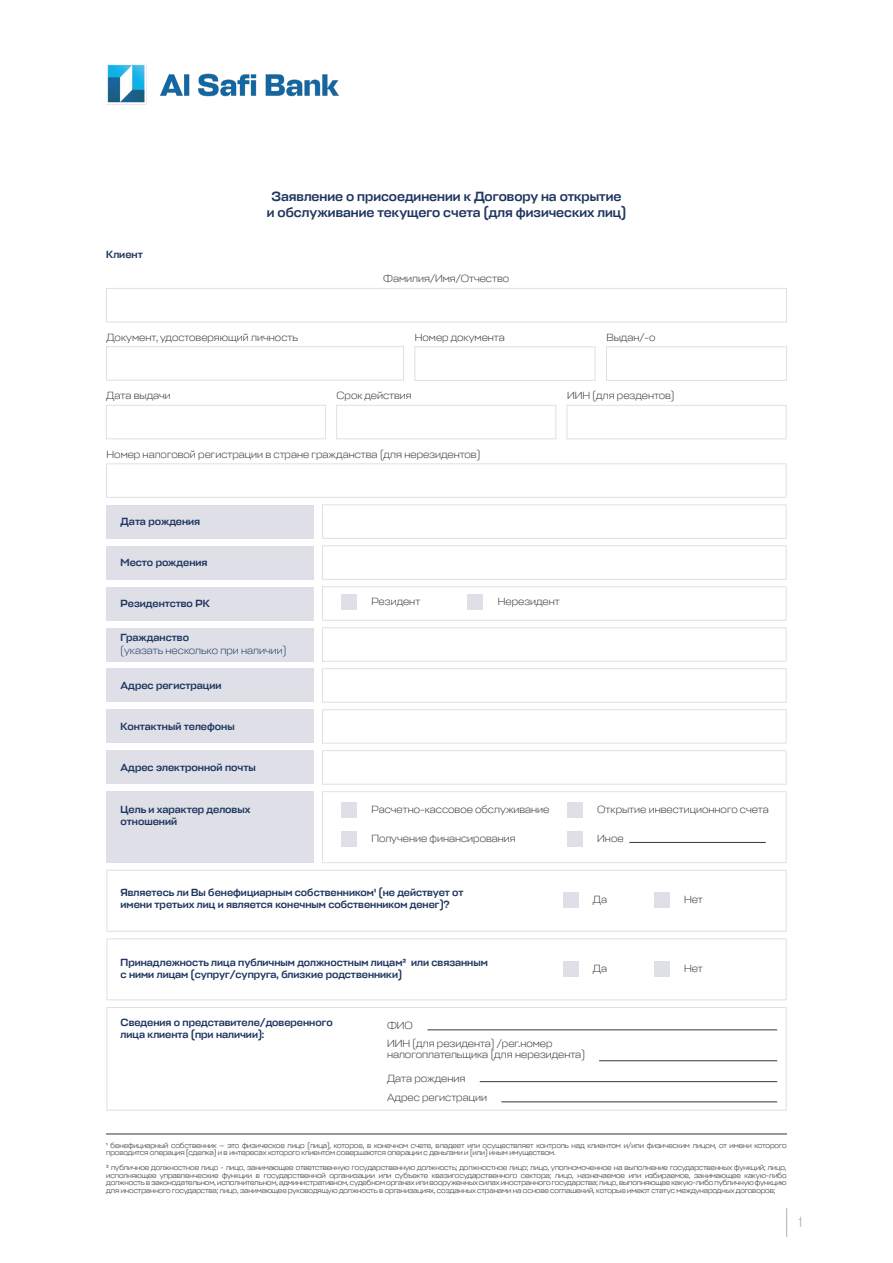
<style>
.page{position:relative;width:893px;height:1263px;background:#fff}
.page>*{position:absolute;margin:0;border:0;box-sizing:border-box;transform-origin:0 0}
.t1{font:300 15px "Stapel";color:#a9acbc}
.t2{font:500 13.5px/16.2px "Stapel";color:#1f3660;text-align:center}
.t3{font:500 10.5px/12.6px "Stapel";color:#1f3660}
.t4{font:300 10.5px/17.9px "Stapel";color:#373535}
.t5{font:300 10.5px "Stapel";color:#1f3660}
.t6{font:300 7.5px/7.5px "Stapel";letter-spacing:-.01em;color:#231f20}
</style>
<div class="page">
<div style="left:107px;top:505px;width:207px;height:33px;background:#dfe0e7"></div>
<div style="left:322px;top:504px;width:464px;height:35px;border:1px solid #dfe0e7"></div>
<div style="left:322px;top:545px;width:464px;height:35px;border:1px solid #dfe0e7"></div>
<div style="left:107px;top:546px;width:207px;height:33px;background:#dfe0e7"></div>
<div style="left:322px;top:586px;width:464px;height:35px;border:1px solid #dfe0e7"></div>
<div style="left:107px;top:587px;width:207px;height:33px;background:#dfe0e7"></div>
<div style="left:322px;top:627px;width:464px;height:35px;border:1px solid #dfe0e7"></div>
<div style="left:107px;top:628px;width:207px;height:33px;background:#dfe0e7"></div>
<div style="left:322px;top:668px;width:464px;height:35px;border:1px solid #dfe0e7"></div>
<div style="left:107px;top:669px;width:207px;height:33px;background:#dfe0e7"></div>
<div style="left:322px;top:709px;width:464px;height:35px;border:1px solid #dfe0e7"></div>
<div style="left:107px;top:710px;width:207px;height:33px;background:#dfe0e7"></div>
<div style="left:322px;top:750px;width:464px;height:34px;border:1px solid #dfe0e7"></div>
<div style="left:107px;top:870px;width:679px;height:62px;border:1px solid #dfe0e7"></div>
<div style="left:107px;top:938px;width:679px;height:62px;border:1px solid #dfe0e7"></div>
<div style="left:107px;top:1007px;width:679px;height:103px;border:1px solid #dfe0e7"></div>
<div style="left:107px;top:751px;width:207px;height:33px;background:#dfe0e7"></div>
<div style="left:107px;top:792px;width:207px;height:71px;background:#dfe0e7"></div>
<div style="left:322px;top:791px;width:464px;height:72px;border:1px solid #dfe0e7"></div>
<img style="left:106px;top:64px;width:232px;height:41px">
<div style="left:106px;top:288px;width:681px;height:34px;border:1px solid #dfe0e7"></div>
<div style="left:106px;top:346px;width:298px;height:35px;border:1px solid #dfe0e7"></div>
<div style="left:414px;top:346px;width:181px;height:35px;border:1px solid #dfe0e7"></div>
<div style="left:606px;top:346px;width:181px;height:35px;border:1px solid #dfe0e7"></div>
<div style="left:336px;top:405px;width:220px;height:34px;border:1px solid #dfe0e7"></div>
<div style="left:567px;top:405px;width:219px;height:34px;border:1px solid #dfe0e7"></div>
<div style="left:106px;top:405px;width:220px;height:34px;border:1px solid #dfe0e7"></div>
<div style="left:106px;top:463px;width:680px;height:35px;border:1px solid #dfe0e7"></div>
<div style="left:342px;top:594px;width:15px;height:16px;background:#dfe0e7"></div>
<div style="left:342px;top:802px;width:15px;height:16px;background:#dfe0e7"></div>
<div style="left:568px;top:802px;width:15px;height:16px;background:#dfe0e7"></div>
<div style="left:568px;top:832px;width:15px;height:15px;background:#dfe0e7"></div>
<div style="left:342px;top:832px;width:15px;height:15px;background:#dfe0e7"></div>
<div style="left:468px;top:594px;width:15px;height:16px;background:#dfe0e7"></div>
<div style="left:563px;top:892px;width:15px;height:15px;background:#dfe0e7"></div>
<div style="left:654px;top:892px;width:15px;height:15px;background:#dfe0e7"></div>
<div style="left:563px;top:962px;width:15px;height:15px;background:#dfe0e7"></div>
<div style="left:654px;top:962px;width:15px;height:15px;background:#dfe0e7"></div>
<hr style="left:629px;top:842px;width:137px;height:1px;background:#373535">
<hr style="left:106px;top:1134px;width:681px;height:1px;background:#373535">
<hr style="left:501px;top:1101px;width:276px;height:1px;background:#373535">
<hr style="left:427px;top:1029px;width:350px;height:1px;background:#373535">
<hr style="left:599px;top:1060px;width:178px;height:1px;background:#373535">
<hr style="left:480px;top:1081px;width:297px;height:1px;background:#373535">
<svg style="left:786px;top:1208px;width:1px;height:29px"></svg>
<h3 class="t3" style="left:106px;top:248px;width:38px">Клиент</h3>
<h2 class="t2" style="left:267px;top:188px;width:361px">Заявление о присоединении к Договору на открытие и обслуживание текущего счета (для физических лиц)</h2>
<h3 class="t4" style="left:383px;top:270px;width:127px">Фамилия/Имя/Отчество</h3>
<h3 class="t4" style="left:106px;top:328px;width:193px">Документ, удостоверяющий личность</h3>
<h3 class="t4" style="left:415px;top:328px;width:92px">Номер документа</h3>
<h3 class="t4" style="left:606px;top:328px;width:51px">Выдан/-о</h3>
<h3 class="t4" style="left:106px;top:387px;width:66px">Дата выдачи</h3>
<h3 class="t4" style="left:337px;top:387px;width:77px">Срок действия</h3>
<h3 class="t4" style="left:567px;top:387px;width:109px">ИИН (для рездентов)</h3>
<h3 class="t4" style="left:106px;top:445px;width:375px">Номер налоговой регистрации в стране гражданства (для нерезидентов)</h3>
<h3 class="t3" style="left:121px;top:515px;width:81px">Дата рождения</h3>
<h3 class="t3" style="left:121px;top:556px;width:88px">Место рождения</h3>
<h3 class="t3" style="left:121px;top:597px;width:91px">Резидентство РК</h3>
<h3 class="t3" style="left:121px;top:631px;width:70px">Гражданство</h3>
<h3 class="t5" style="left:121px;top:644px;width:167px">(указать несколько при наличии)</h3>
<h3 class="t3" style="left:121px;top:679px;width:102px">Адрес регистрации</h3>
<h3 class="t3" style="left:121px;top:720px;width:116px">Контактный телефоны</h3>
<h3 class="t3" style="left:121px;top:761px;width:137px">Адрес электронной почты</h3>
<h3 class="t3" style="left:121px;top:803px;width:131px">Цель и характер деловых отношений</h3>
<h3 class="t4" style="left:371px;top:592px;width:50px">Резидент</h3>
<h3 class="t4" style="left:498px;top:592px;width:64px">Нерезидент</h3>
<h3 class="t4" style="left:371px;top:800px;width:180px">Расчетно-кассовое обслуживание</h3>
<h3 class="t4" style="left:597px;top:800px;width:173px">Открытие инвестиционного счета</h3>
<h3 class="t4" style="left:371px;top:830px;width:146px">Получение финансирования</h3>
<h3 class="t4" style="left:597px;top:830px;width:28px">Иное</h3>
<h3 class="t3" style="left:121px;top:886px;width:344px">Являетесь ли Вы бенефициарным собственником1 (не действует от имени третьих лиц и является конечным собственником денег)?</h3>
<h3 class="t4" style="left:593px;top:890px;width:16px">Да</h3>
<h3 class="t4" style="left:684px;top:890px;width:20px">Нет</h3>
<h3 class="t3" style="left:121px;top:956px;width:369px">Принадлежность лица публичным должностным лицам2 или связанным с ними лицам (супруг/супруга, близкие родственники)</h3>
<h3 class="t3" style="left:121px;top:1016px;width:214px">Сведения о представителе/доверенного лица клиента (при наличии):</h3>
<h3 class="t4" style="left:593px;top:960px;width:16px">Да</h3>
<h3 class="t4" style="left:684px;top:960px;width:20px">Нет</h3>
<h3 class="t4" style="left:387px;top:1017px;width:167px">ФИО<br>ИИН (для резидента) /рег.номер</h3>
<h3 class="t4" style="left:387px;top:1045px;width:199px">налогоплательщика (для нерезидента)</h3>
<h3 class="t4" style="left:387px;top:1068px;width:102px;line-height:19.6px">Дата рождения<br>Адрес регистрации</h3>
<p class="t6" style="left:106px;top:1141px;width:682px">1 бенефициарный собственник — это физическое лицо (лица), которое, в конечном счете, владеет или осуществляет контроль над клиентом и/или физическим лицом, от имени которого проводится операция (сделка) и в интересах которого клиентом совершаются операции с деньгами и (или) иным имуществом.</p>
<p class="t6" style="left:106px;top:1164px;width:682px;text-align:justify">2 публичное должностное лицо - лицо, занимающее ответственную государственную должность; должностное лицо; лицо, уполномоченное на выполнение государственных функций; лицо, исполняющее управленческие функции в государственной организации или субъекте квазигосударственного сектора; лицо, назначаемое или избираемое, занимающее какую-либо должность в законодательном, исполнительном, административном, судебном органах или вооруженных силах иностранного государства; лицо, выполняющее какую-либо публичную функцию для иностранного государства; лицо, занимающее руководящую должность в организациях, созданных странами на основе соглашений, которые имеют статус международных договоров;</p>
<h1 class="t1" style="left:798px;top:1213px;width:7px">1</h1>
</div>
